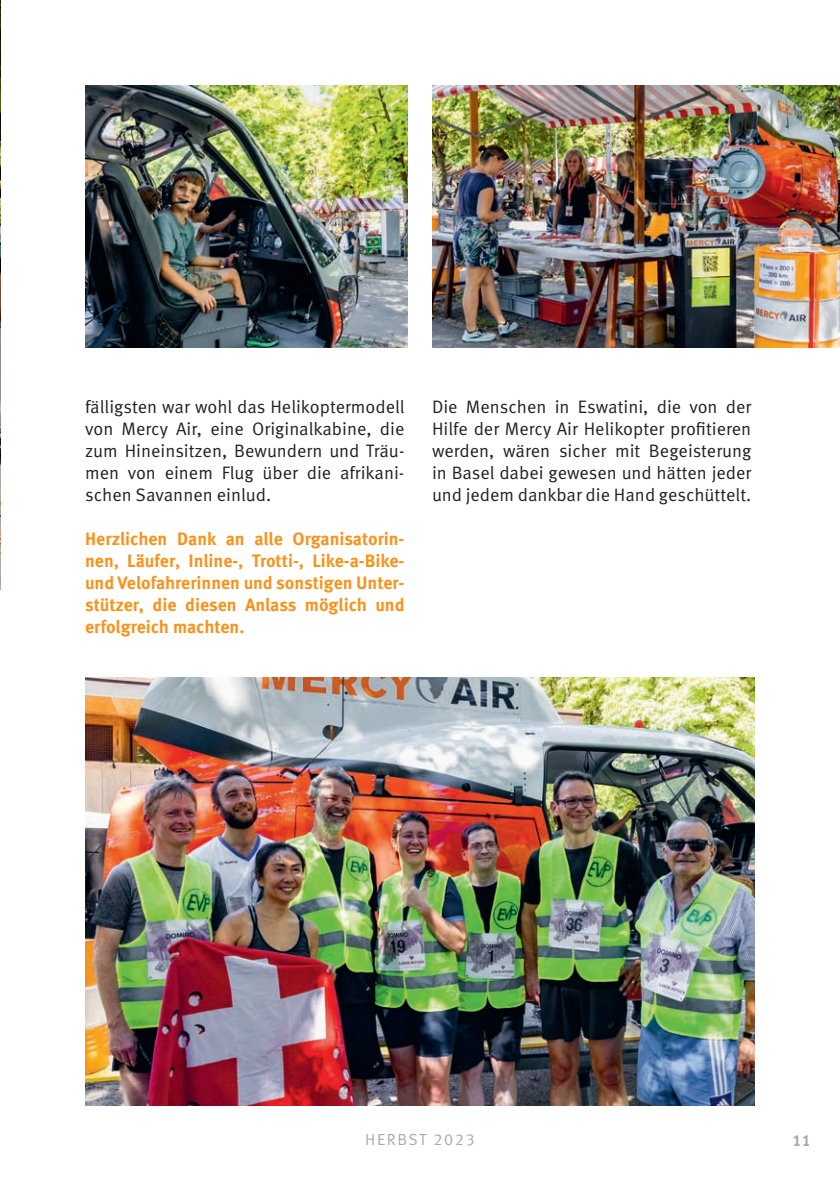
<style>
.page{position:relative;width:840px;height:1191px;background:#fff}
.page>*{position:absolute;margin:0;border:0;box-sizing:border-box;transform-origin:0 0}
.t1{font:18px/22px "Meta Pro Norm";color:#231f20;text-align:justify}
.t2{font:700 18px/22px "Meta Pro";color:#f7931d;text-align:justify}
.t3{font:16px "Meta Pro Norm";letter-spacing:.1em;color:#a8a9ad}
.t4{font:700 16px "Meta Pro";color:#a8a9ad}
</style>
<div class="page">
<img style="left:0;top:0;width:1px;height:589px">
<img style="left:85px;top:85px;width:323px;height:262px">
<img style="left:432px;top:85px;width:407px;height:262px">
<img style="left:85px;top:677px;width:669px;height:429px">
<p class="t1" style="left:85px;top:395px;width:321px">fälligsten war wohl das Helikoptermodell von Mercy Air, eine Originalkabine, die zum Hineinsitzen, Bewundern und Träu&shy;men von einem Flug über die afrikani&shy;schen Savannen einlud.</p>
<p class="t2" style="left:85px;top:527px;width:321px">Herzlichen Dank an alle Organisatorin&shy;nen, Läufer, Inline-, Trotti-, Like-a-Bike&shy;und Velofahrerinnen und sonstigen Unter&shy;stützer, die diesen Anlass möglich und erfolgreich machten.</p>
<p class="t1" style="left:432px;top:395px;width:320px">Die Menschen in Eswatini, die von der Hilfe der Mercy Air Helikopter profitieren werden, wären sicher mit Begeisterung in Basel dabei gewesen und hätten jeder und jedem dankbar die Hand geschüttelt.</p>
<p class="t3" style="left:365px;top:1127px;width:111px">HERBST 2023</p>
<p class="t4" style="left:792px;top:1128px;width:20px">11</p>
</div>
